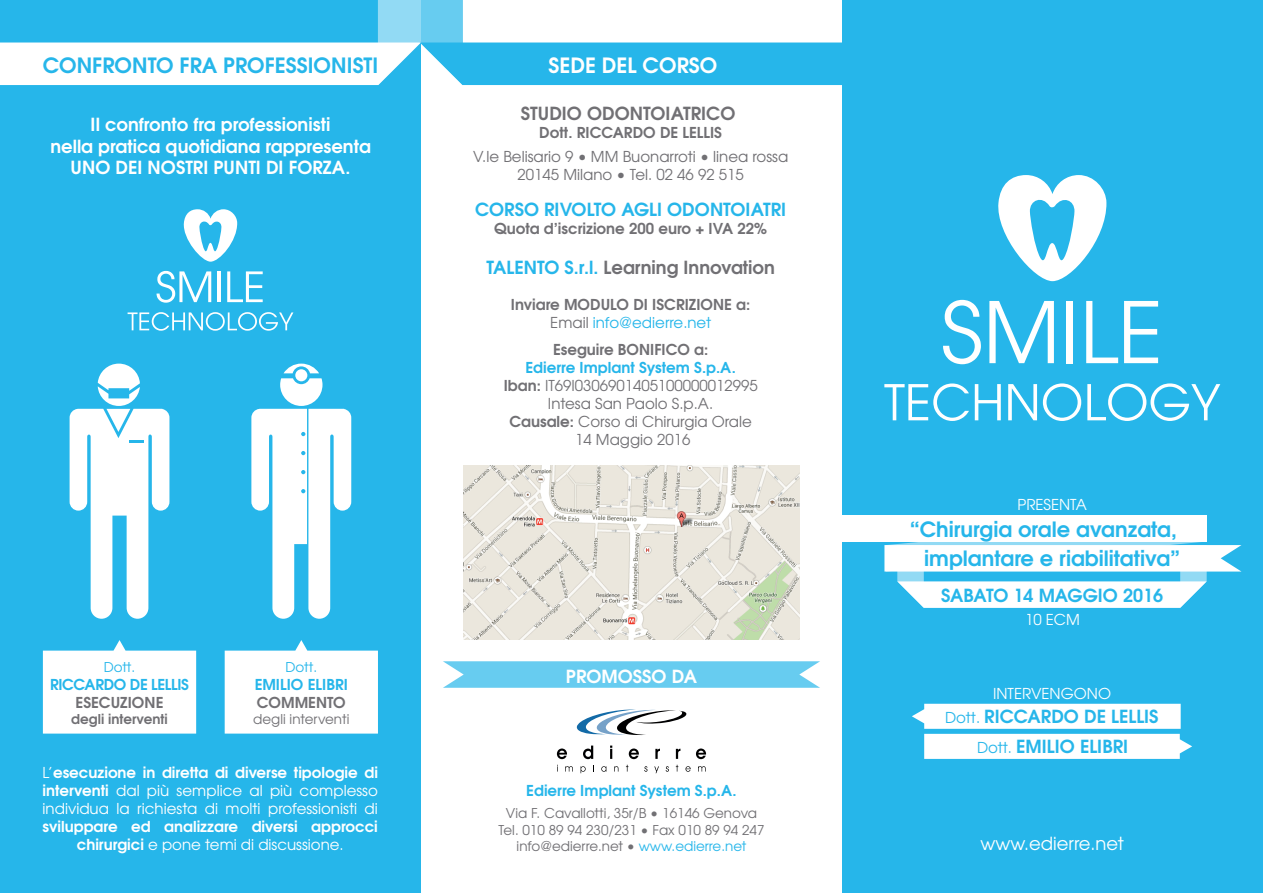
<style>
.page{position:relative;width:1263px;height:893px;background:#fff}
.page>*{position:absolute;margin:0;border:0;box-sizing:border-box;transform-origin:0 0}
.t1{font:700 21px/28.5px "Te X Gyre Adventor";color:#26b6ea;text-align:right}
.t2{font:700 21px "Te X Gyre Adventor";color:#fff}
.t3{font:700 18px/21.6px "Te X Gyre Adventor";color:#fff;text-align:center}
.t4{font:700 18px/29.5px "Te X Gyre Adventor";color:#26b6ea;text-align:center}
.t5{font:700 18px "Te X Gyre Adventor";color:#717074}
.t6{font:18px "Te X Gyre Adventor";color:#fff}
.t7{font:15px/18px "Te X Gyre Adventor";color:#717074;text-align:center}
.t8{font:15px/18px "Te X Gyre Adventor";color:#fff;text-align:justify}
.t9{font:700 15px/18px "Te X Gyre Adventor";color:#717074;text-align:center}
.t10{font:700 15px/18px "Te X Gyre Adventor";color:#fff;text-align:center}
.t11{font:700 15px "Te X Gyre Adventor";color:#26b6ea}
.t12{font:700 15px "Te X Gyre Adventor";letter-spacing:-.025em;color:#26b6ea}
.t13{font:13.5px/16.2px "Te X Gyre Adventor";color:#717074;text-align:center}
.t14{font:700 13.5px "Te X Gyre Adventor";color:#717074}
.t15{font:13.5px "Te X Gyre Adventor";color:#26b6ea}
.s1{font-weight:700}
.s2{font-weight:400}
.s3{color:#26b6ea}
.s4{font-weight:400;color:#26b6ea}
.s5{font-weight:700;color:#26b6ea}
.s6{font-weight:400;font-size:15px}
</style>
<div class="page">
<div style="left:0;top:0;width:421px;height:893px;background:#26b6ea"></div>
<div style="left:842px;top:0;width:421px;height:893px;background:#26b6ea"></div>
<svg style="left:998px;top:175px;width:109px;height:106px"></svg>
<svg style="left:943px;top:300px;width:38px;height:64px"></svg>
<svg style="left:989px;top:301px;width:65px;height:62px"></svg>
<div style="left:1067px;top:301px;width:6px;height:62px;background:#fff"></div>
<svg style="left:1086px;top:301px;width:32px;height:62px"></svg>
<svg style="left:1124px;top:301px;width:34px;height:62px"></svg>
<svg style="left:884px;top:383px;width:85px;height:38px"></svg>
<svg style="left:975px;top:384px;width:26px;height:36px"></svg>
<svg style="left:1008px;top:384px;width:29px;height:36px"></svg>
<svg style="left:1043px;top:383px;width:38px;height:38px"></svg>
<svg style="left:1087px;top:383px;width:133px;height:38px"></svg>
<div style="left:839px;top:515px;width:368px;height:27px;background:#fff"></div>
<svg style="left:884px;top:542px;width:357px;height:66px"></svg>
<svg style="left:912px;top:704px;width:280px;height:55px;background:#dcf3fb"></svg>
<svg style="left:0;top:0;width:842px;height:85px"></svg>
<svg style="left:443px;top:661px;width:377px;height:27px;background:#71cff1"></svg>
<svg style="left:577px;top:709px;width:110px;height:26px"></svg>
<svg style="left:557px;top:748px;width:10px;height:11px"></svg>
<svg style="left:583px;top:746px;width:10px;height:13px"></svg>
<svg style="left:610px;top:746px;width:2px;height:13px"></svg>
<svg style="left:629px;top:748px;width:10px;height:11px"></svg>
<svg style="left:655px;top:749px;width:5px;height:10px"></svg>
<svg style="left:676px;top:749px;width:4px;height:10px"></svg>
<svg style="left:696px;top:748px;width:10px;height:11px"></svg>
<svg style="left:565px;top:766px;width:8px;height:6px"></svg>
<svg style="left:580px;top:766px;width:6px;height:7px"></svg>
<svg style="left:601px;top:766px;width:5px;height:6px"></svg>
<svg style="left:614px;top:766px;width:4px;height:6px"></svg>
<svg style="left:626px;top:765px;width:2px;height:7px"></svg>
<svg style="left:644px;top:766px;width:3px;height:6px"></svg>
<svg style="left:654px;top:766px;width:5px;height:7px"></svg>
<svg style="left:666px;top:766px;width:3px;height:6px"></svg>
<svg style="left:676px;top:765px;width:2px;height:7px"></svg>
<svg style="left:685px;top:766px;width:6px;height:6px"></svg>
<svg style="left:698px;top:766px;width:8px;height:6px"></svg>
<img style="left:463px;top:465px;width:336px;height:175px">
<svg style="left:225px;top:640px;width:153px;height:94px;background:#e6f6fc"></svg>
<svg style="left:251px;top:364px;width:100px;height:255px"></svg>
<div style="left:295px;top:369px;width:12px;height:12px;background:#fff;border-radius:50%"></div>
<svg style="left:43px;top:640px;width:153px;height:94px;background:#e6f6fc"></svg>
<svg style="left:70px;top:364px;width:99px;height:255px"></svg>
<svg style="left:183px;top:209px;width:54px;height:53px"></svg>
<svg style="left:157px;top:271px;width:54px;height:32px"></svg>
<hr style="left:218px;top:271px;width:3px;height:31px;background:#fff">
<svg style="left:227px;top:271px;width:36px;height:31px"></svg>
<svg style="left:128px;top:312px;width:165px;height:19px"></svg>
<h1 class="t1" style="left:43px;top:49px;width:337px">CONFRONTO FRA PROFESSIONISTI</h1>
<p class="t3" style="left:50px;top:112px;width:322px">Il confronto fra professionisti<br>nella pratica quotidiana rappresenta<br>UNO DEI NOSTRI PUNTI DI FORZA.</p>
<p class="t15" style="left:104px;top:656px;width:33px">Dott.</p>
<p class="t12" style="left:50px;top:671px;width:140px">RICCARDO DE LELLIS</p>
<p class="t9" style="left:76px;top:692px;width:89px">ESECUZIONE</p>
<p class="t14" style="left:71px;top:707px;width:98px">degli interventi</p>
<p class="t15" style="left:286px;top:656px;width:33px">Dott.</p>
<p class="t11" style="left:255px;top:671px;width:95px">EMILIO ELIBRI</p>
<p class="t9" style="left:257px;top:692px;width:90px">COMMENTO</p>
<p class="t13" style="left:253px;top:710px;width:98px">degli interventi</p>
<p class="t8" style="left:43px;top:762px;width:337px">L’<span class="s1">esecuzione in diretta di diverse tipologie di interventi</span> dal più semplice al più complesso individua la richiesta di molti professionisti di</p>
<p class="t10" style="left:43px;top:816px;width:337px">sviluppare ed analizzare diversi approcci chirurgici <span class="s2">e pone temi di discussione.</span></p>
<h1 class="t2" style="left:548px;top:47px;width:170px">SEDE DEL CORSO</h1>
<p class="t5" style="left:521px;top:98px;width:216px">STUDIO ODONTOIATRICO</p>
<p class="t9" style="left:539px;top:122px;width:184px">Dott. RICCARDO DE LELLIS</p>
<p class="t7" style="left:473px;top:147px;width:317px">V.le Belisario 9 • MM Buonarroti • linea rossa<br>20145 Milano • Tel. 02 46 92 515</p>
<p class="t4" style="left:475px;top:193px;width:313px">CORSO RIVOLTO AGLI ODONTOIATRI</p>
<p class="t9" style="left:494px;top:218px;width:274px">Quota d’iscrizione 200 euro + IVA 22%</p>
<p class="t5" style="left:486px;top:252px;width:290px"><span class="s3">TALENTO S.r.l.</span> Learning Innovation</p>
<p class="t9" style="left:511px;top:294px;width:241px">Inviare MODULO DI ISCRIZIONE a:<br><span class="s2">Email</span> <span class="s4">info@edierre.net</span></p>
<p class="t9" style="left:553px;top:339px;width:157px">Eseguire BONIFICO a:</p>
<p class="t7" style="left:504px;top:357px;width:255px"><span class="s5">Edierre Implant System S.p.A.<br></span><span class="s1">Iban:</span> IT69I0306901405100000012995<br>Intesa San Paolo S.p.A.<br><span class="s1">Causale:</span> Corso di Chirurgia Orale<br>14 Maggio 2016</p>
<p class="t3" style="left:566px;top:663px;width:133px">PROMOSSO DA</p>
<p class="t11" style="left:526px;top:778px;width:212px">Edierre Implant System S.p.A.</p>
<p class="t13" style="left:498px;top:804px;width:268px">Via F. Cavallotti, 35r/B • 16146 Genova<br>Tel. 010 89 94 230/231 • Fax 010 89 94 247 info@edierre.net • <span class="s3">www.edierre.net</span></p>
<p class="t8" style="left:1017px;top:494px;width:71px">PRESENTA</p>
<h1 class="t1" style="left:910px;top:513px;width:272px">“Chirurgia orale avanzata, implantare e riabilitativa”</h1>
<p class="t4" style="left:941px;top:578px;width:224px">SABATO 14 MAGGIO 2016</p>
<p class="t8" style="left:1025px;top:609px;width:56px">10 ECM</p>
<p class="t8" style="left:993px;top:683px;width:120px">INTERVENGONO</p>
<p class="t4" style="left:945px;top:700px;width:215px"><span class="s6">Dott.</span> RICCARDO DE LELLIS<br><span class="s6">Dott.</span> EMILIO ELIBRI</p>
<p class="t6" style="left:980px;top:830px;width:145px">www.edierre.net</p>
</div>
